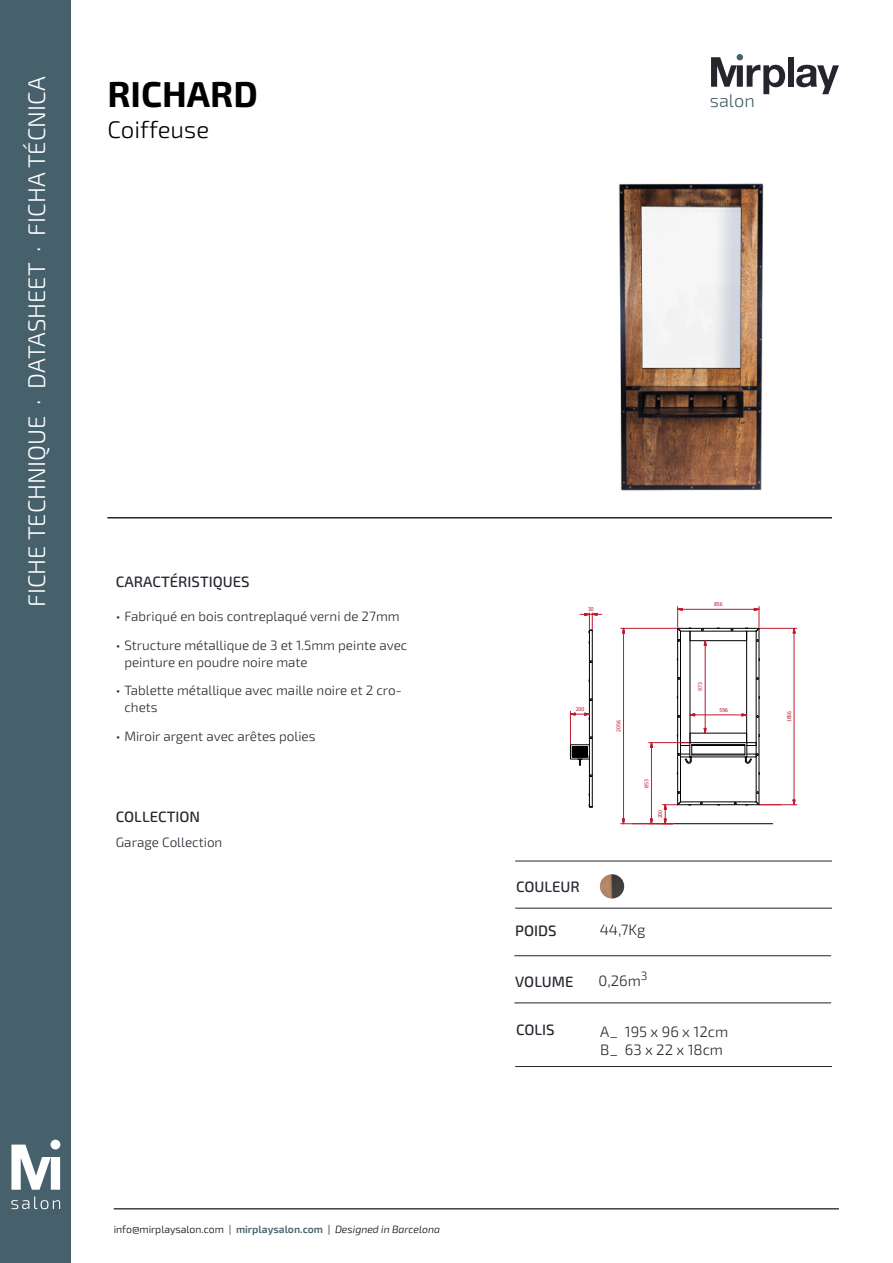
<style>
.page{position:relative;width:893px;height:1263px;background:#fff}
.page>*{position:absolute;margin:0;border:0;box-sizing:border-box;transform-origin:0 0}
.t1{font:700 36px "Exo 2";color:#000}
.t2{font:300 24px "Exo 2";color:#fff}
.t3{font:300 24px "Exo 2";color:#000}
.t4{font:300 18.15px "Exo 2";color:#47616c}
.t5{font:500 15px "Exo 2";color:#26252e}
.t6{font:300 15px/18px "Exo 2";color:#26252e}
.t7{font:300 13.5px/16.2px "Exo 2";color:#26252e}
.t8{font:300 10.5px "Exo 2";color:#000}
.t9{font:5.25px "Tahoma";color:#be1b2f}
.s1{font-weight:600;color:#47616c}
.s2{font-style:italic}
</style>
<div class="page">
<hr style="left:107px;top:517px;width:725px;height:1px;background:#26252e">
<hr style="left:515px;top:861px;width:317px;height:1px;background:#26252e">
<hr style="left:514px;top:1003px;width:317px;height:1px;background:#26252e">
<hr style="left:515px;top:1066px;width:317px;height:1px;background:#26252e">
<hr style="left:514px;top:955px;width:317px;height:1px;background:#26252e">
<hr style="left:515px;top:908px;width:317px;height:1px;background:#26252e">
<img style="left:600px;top:874px;width:24px;height:24px;border-radius:12px">
<img style="left:619px;top:183px;width:145px;height:308px">
<svg style="left:625px;top:608px;width:173px;height:217px"></svg>
<hr style="left:674px;top:823px;width:99px;height:1px;background:#000">
<hr style="left:621px;top:823px;width:52px;height:1px;background:#be1b2f">
<hr style="left:621px;top:628px;width:56px;height:1px;background:#be1b2f">
<hr style="left:682px;top:609px;width:72px;height:1px;background:#be1b2f">
<svg style="left:676px;top:606px;width:16px;height:26px"></svg>
<svg style="left:754px;top:606px;width:6px;height:26px"></svg>
<svg style="left:689px;top:714px;width:6px;height:2px"></svg>
<svg style="left:742px;top:714px;width:6px;height:2px"></svg>
<hr style="left:695px;top:715px;width:47px;height:1px;background:#be1b2f">
<svg style="left:704px;top:728px;width:2px;height:6px"></svg>
<svg style="left:704px;top:639px;width:2px;height:9px"></svg>
<hr style="left:705px;top:645px;width:1px;height:83px;background:#be1b2f">
<svg style="left:650px;top:741px;width:3px;height:9px"></svg>
<hr style="left:651px;top:747px;width:1px;height:72px;background:#be1b2f">
<hr style="left:649px;top:742px;width:40px;height:1px;background:#be1b2f">
<svg style="left:793px;top:627px;width:2px;height:8px"></svg>
<hr style="left:794px;top:633px;width:1px;height:167px;background:#be1b2f">
<hr style="left:760px;top:804px;width:37px;height:1px;background:#be1b2f">
<hr style="left:760px;top:628px;width:37px;height:1px;background:#be1b2f">
<svg style="left:745px;top:801px;width:36px;height:4px"></svg>
<svg style="left:649px;top:801px;width:32px;height:24px"></svg>
<svg style="left:569px;top:612px;width:56px;height:213px"></svg>
<hr style="left:114px;top:1208px;width:725px;height:1px;background:#000">
<div style="left:0;top:0;width:71px;height:1263px;background:#47616c"></div>
<svg style="left:11px;top:1144px;width:49px;height:46px"></svg>
<div style="left:50px;top:1139px;width:10px;height:10px;background:#fff;border-radius:50%"></div>
<svg style="left:11px;top:1196px;width:49px;height:13px"></svg>
<div style="left:788px;top:57px;width:5px;height:30px;background:#26252e"></div>
<svg style="left:796px;top:65px;width:43px;height:29px"></svg>
<svg style="left:711px;top:54px;width:74px;height:40px"></svg>
<h2 class="t2" style="left:23px;top:607px;width:532px;rotate:-90deg">FICHE TECHNIQUE · DATASHEET · FICHA TÉCNICA</h2>
<h1 class="t1" style="left:107px;top:73px;width:152px">RICHARD</h1>
<h2 class="t3" style="left:107px;top:115px;width:103px">Coiffeuse</h2>
<p class="t5" style="left:116px;top:573px;width:135px">CARACTÉRISTIQUES</p>
<p class="t7" style="left:116px;top:609px;width:285px">• Fabriqué en bois contreplaqué verni de 27mm</p>
<p class="t7" style="left:124px;top:638px;width:285px;text-indent:-9px">• Structure métallique de 3 et 1.5mm peinte avec peinture en poudre noire mate</p>
<p class="t7" style="left:124px;top:683px;width:279px;text-indent:-9px">• Tablette métallique avec maille noire et 2 cro&shy;chets</p>
<p class="t7" style="left:116px;top:728px;width:201px">• Miroir argent avec arêtes polies</p>
<p class="t5" style="left:116px;top:808px;width:86px">COLLECTION</p>
<p class="t7" style="left:116px;top:835px;width:108px">Garage Collection</p>
<p class="t8" style="left:114px;top:1223px;width:328px">info@mirplaysalon.com | <span class="s1">mirplaysalon.com |</span> <span class="s2">Designed in Barcelona</span></p>
<h3 class="t4" style="left:710px;top:90px;width:46px">salon</h3>
<p class="t9" style="left:588px;top:606px;width:7px">30</p>
<p class="t9" style="left:576px;top:706px;width:10px">200</p>
<p class="t5" style="left:516px;top:877px;width:65px">COULEUR</p>
<p class="t9" style="left:615px;top:732px;width:13px;rotate:-90deg">2056</p>
<p class="t9" style="left:643px;top:788px;width:10px;rotate:-90deg">853</p>
<p class="t9" style="left:657px;top:818px;width:10px;rotate:-90deg">200</p>
<p class="t9" style="left:714px;top:601px;width:10px">856</p>
<p class="t9" style="left:697px;top:691px;width:10px;rotate:-90deg">973</p>
<p class="t9" style="left:720px;top:706px;width:10px">596</p>
<p class="t5" style="left:515px;top:922px;width:43px">POIDS</p>
<p class="t5" style="left:515px;top:972px;width:60px">VOLUME</p>
<p class="t5" style="left:516px;top:1021px;width:40px">COLIS</p>
<p class="t6" style="left:600px;top:921px;width:47px">44,7Kg</p>
<p class="t6" style="left:599px;top:972px;width:50px">0,26m<sup>3</sup></p>
<p class="t6" style="left:600px;top:1023px;width:130px">A_ 195 x 96 x 12cm<br>B_ 63 x 22 x 18cm</p>
<p class="t9" style="left:786px;top:722px;width:13px;rotate:-90deg">1856</p>
</div>
